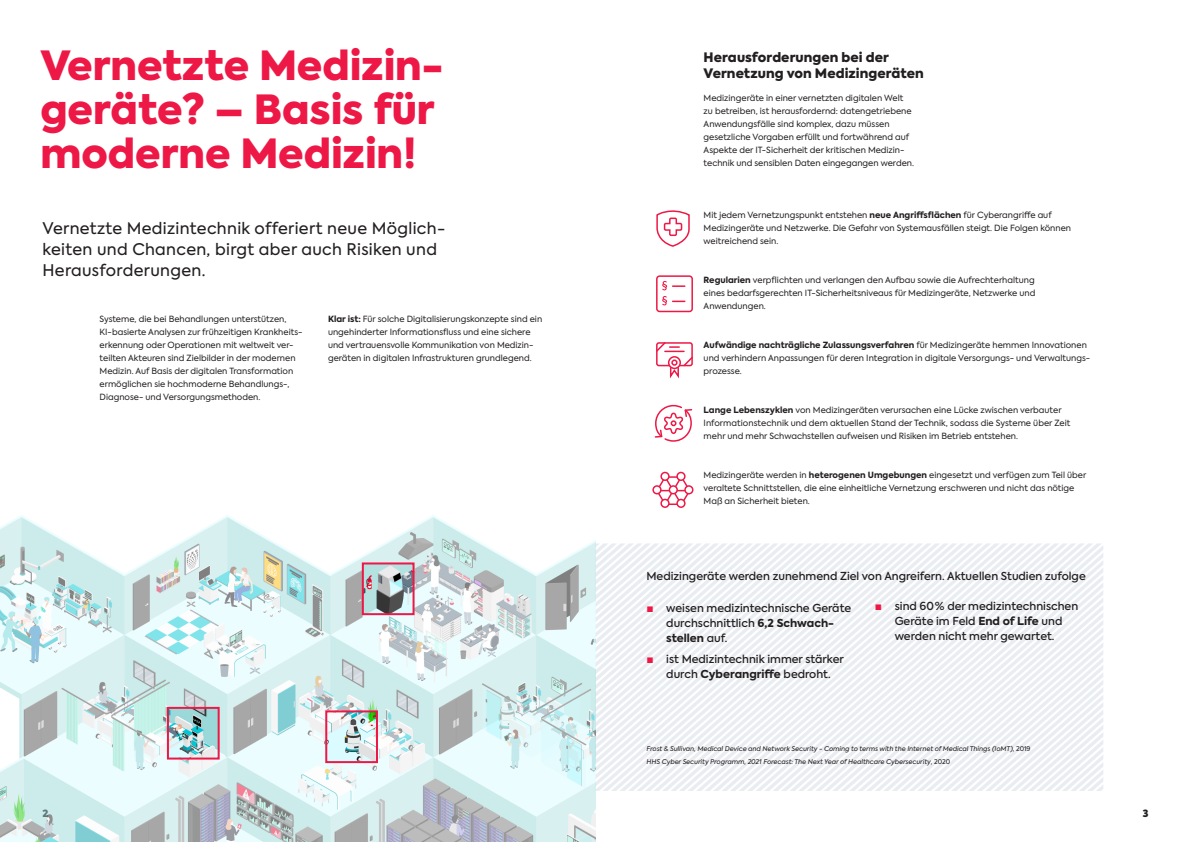
<style>
.page{position:relative;width:1191px;height:842px;background:#fff}
.page>*{position:absolute;margin:0;border:0;box-sizing:border-box;transform-origin:0 0}
.Headline1__40pt{font:900 40px/44px "Axiforma";color:#ed1845}
.Subline{font:16px/21px "Axiforma";letter-spacing:.02em;color:#231f20}
.Zwischenheadline_1_1{font:900 13px/16px "Axiforma";letter-spacing:.005em;color:#231f20}
.Schraffur_11_PT_Medi{font:500 11px/15px "Axiforma";color:#231f20;text-align:center}
.t1{font:900 10px "Axiforma";color:#231f20}
.Fließtext{font:8.5px/13px "Axiforma";color:#231f20}
.Bildunterschrift{font:italic 6.5px "Axiforma";color:#231f20}
.s1{font-weight:800}
.s2{font-family:"Arial";font-weight:700;font-size:12px;color:#ed1845}
.s3{font-style:normal}
</style>
<div class="page">
<svg style="left:595px;top:543px;width:508px;height:248px"></svg>
<svg style="left:656px;top:210px;width:34px;height:37px"></svg>
<svg style="left:656px;top:342px;width:37px;height:37px"></svg>
<div style="left:671px;top:359px;width:6px;height:7px;border:2px solid #ed1845;border-radius:50%"></div>
<svg style="left:654px;top:404px;width:39px;height:38px"></svg>
<svg style="left:655px;top:475px;width:36px;height:31px"></svg>
<hr style="left:657px;top:490px;width:32px;height:1px;background:#ed1845">
<div style="left:661px;top:472px;width:8px;height:8px;background:#fff;border-radius:50%"></div>
<div style="left:660px;top:472px;width:9px;height:9px;border:2px solid #ed1845;border-radius:50%"></div>
<div style="left:661px;top:499px;width:8px;height:8px;background:#fff;border-radius:50%"></div>
<div style="left:660px;top:499px;width:9px;height:9px;border:2px solid #ed1845;border-radius:50%"></div>
<div style="left:677px;top:472px;width:8px;height:8px;background:#fff;border-radius:50%"></div>
<div style="left:676px;top:472px;width:9px;height:9px;border:2px solid #ed1845;border-radius:50%"></div>
<div style="left:677px;top:499px;width:8px;height:8px;background:#fff;border-radius:50%"></div>
<div style="left:676px;top:499px;width:9px;height:9px;border:2px solid #ed1845;border-radius:50%"></div>
<div style="left:653px;top:486px;width:8px;height:8px;background:#fff;border-radius:50%"></div>
<div style="left:652px;top:485px;width:9px;height:9px;border:2px solid #ed1845;border-radius:50%"></div>
<div style="left:685px;top:486px;width:8px;height:8px;background:#fff;border-radius:50%"></div>
<div style="left:684px;top:485px;width:9px;height:9px;border:2px solid #ed1845;border-radius:50%"></div>
<div style="left:669px;top:486px;width:8px;height:8px;background:#fff;border-radius:50%"></div>
<div style="left:668px;top:485px;width:10px;height:9px;border:2px solid #ed1845;border-radius:50%"></div>
<img style="left:0;top:515px;width:595px;height:327px">
<img style="left:170px;top:710px;width:47px;height:46px">
<div style="left:167px;top:707px;width:53px;height:52px;border:2px solid #ed1845"></div>
<img style="left:328px;top:713px;width:47px;height:47px">
<div style="left:325px;top:710px;width:53px;height:53px;border:2px solid #ed1845"></div>
<img style="left:365px;top:565px;width:46px;height:47px">
<div style="left:362px;top:562px;width:52px;height:53px;border:2px solid #ed1845"></div>
<div style="left:656px;top:275px;width:37px;height:37px;border:2px solid #ed1845;border-radius:3px"></div>
<svg style="left:662px;top:281px;width:23px;height:9px"></svg>
<svg style="left:662px;top:296px;width:23px;height:9px"></svg>
<p class="Headline1__40pt" style="left:40px;top:44px;width:404px">Vernetzte Medizin&shy;geräte? – Basis für moderne Medizin!</p>
<p class="Subline" style="left:43px;top:218px;width:404px">Vernetzte Medizintechnik offeriert neue Möglich&shy;keiten und Chancen, birgt aber auch Risiken und<br>Herausforderungen.</p>
<p class="Fließtext" style="left:100px;top:313px;width:203px">Systeme, die bei Behandlungen unterstützen, KI-basierte Analysen zur frühzeitigen Krankheits&shy;erkennung oder Operationen mit weltweit ver&shy;teilten Akteuren sind Zielbilder in der modernen Medizin. Auf Basis der digitalen Transformation ermöglichen sie hochmoderne Behandlungs-, Diagnose- und Versorgungsmethoden.</p>
<p class="Fließtext" style="left:328px;top:313px;width:216px"><span class="s1">Klar ist:</span> Für solche Digitalisierungskonzepte sind ein ungehinderter Informationsfluss und eine sichere und vertrauensvolle Kommunikation von Medizin&shy;geräten in digitalen Infrastrukturen grundlegend.</p>
<p class="Zwischenheadline_1_1" style="left:703px;top:50px;width:222px">Herausforderungen bei der<br>Vernetzung von Medizingeräten</p>
<p class="Fließtext" style="left:703px;top:92px;width:212px">Medizingeräte in einer vernetzten digitalen Welt zu betreiben, ist herausfordernd: datengetriebene Anwendungsfälle sind komplex, dazu müssen gesetzliche Vorgaben erfüllt und fortwährend auf Aspekte der IT-Sicherheit der kritischen Medizin&shy;technik und sensiblen Daten eingegangen werden.</p>
<p class="Fließtext" style="left:703px;top:209px;width:369px">Mit jedem Vernetzungspunkt entstehen <span class="s1">neue Angriffsflächen</span> für Cyberangriffe auf<br>Medizingeräte und Netzwerke. Die Gefahr von Systemausfällen steigt. Die Folgen können weitreichend sein.</p>
<p class="Fließtext" style="left:703px;top:274px;width:333px;text-align:justify"><span class="s1">Regularien</span> verpflichten und verlangen den Aufbau sowie die Aufrechterhaltung eines bedarfsgerechten IT-Sicherheitsniveaus für Medizingeräte, Netzwerke und Anwendungen.</p>
<p class="Fließtext" style="left:703px;top:339px;width:388px"><span class="s1">Aufwändige nachträgliche Zulassungsverfahren</span> für Medizingeräte hemmen Innovationen und verhindern Anpassungen für deren Integration in digitale Versorgungs- und Verwaltungs&shy;prozesse.</p>
<p class="Fließtext" style="left:703px;top:404px;width:368px"><span class="s1">Lange Lebenszyklen</span> von Medizingeräten verursachen eine Lücke zwischen verbauter<br>Informationstechnik und dem aktuellen Stand der Technik, sodass die Systeme über Zeit mehr und mehr Schwachstellen aufweisen und Risiken im Betrieb entstehen.</p>
<p class="Fließtext" style="left:703px;top:469px;width:384px">Medizingeräte werden in <span class="s1">heterogenen Umgebungen</span> eingesetzt und verfügen zum Teil über veraltete Schnittstellen, die eine einheitliche Vernetzung erschweren und nicht das nötige<br>Maß an Sicherheit bieten.</p>
<p class="Schraffur_11_PT_Medi" style="left:646px;top:569px;width:441px">Medizingeräte werden zunehmend Ziel von Angreifern. Aktuellen Studien zufolge</p>
<p class="Schraffur_11_PT_Medi" style="left:666px;top:601px;width:186px;text-align:left;text-indent:-20px"><span class="s2">■</span> weisen medizintechnische Geräte durchschnittlich <span class="s1">6,2 Schwach&shy;stellen</span> auf.</p>
<p class="Schraffur_11_PT_Medi" style="left:646px;top:651px;width:199px"><span class="s2">■</span> ist Medizintechnik immer stärker durch <span class="s1">Cyberangriffe</span> bedroht.</p>
<p class="Schraffur_11_PT_Medi" style="left:875px;top:599px;width:205px"><span class="s2">■</span> sind 60 % der medizintechnischen<br>Geräte im Feld <span class="s1">End of Life</span> und werden nicht mehr gewartet.</p>
<p class="Bildunterschrift" style="left:646px;top:745px;width:385px">Frost &amp; Sullivan, Medical Device and Network Security - Coming to terms with the Internet of Medical Things (IoMT)<span class="s3">, 2019</span></p>
<p class="Bildunterschrift" style="left:646px;top:758px;width:305px">HHS Cyber Security Programm, 2021 Forecast: The Next Year of Healthcare Cybersecurity<span class="s3">, 2020</span></p>
<p class="t1" style="left:43px;top:806px;width:7px">2</p>
<p class="t1" style="left:1142px;top:806px;width:7px">3</p>
</div>
